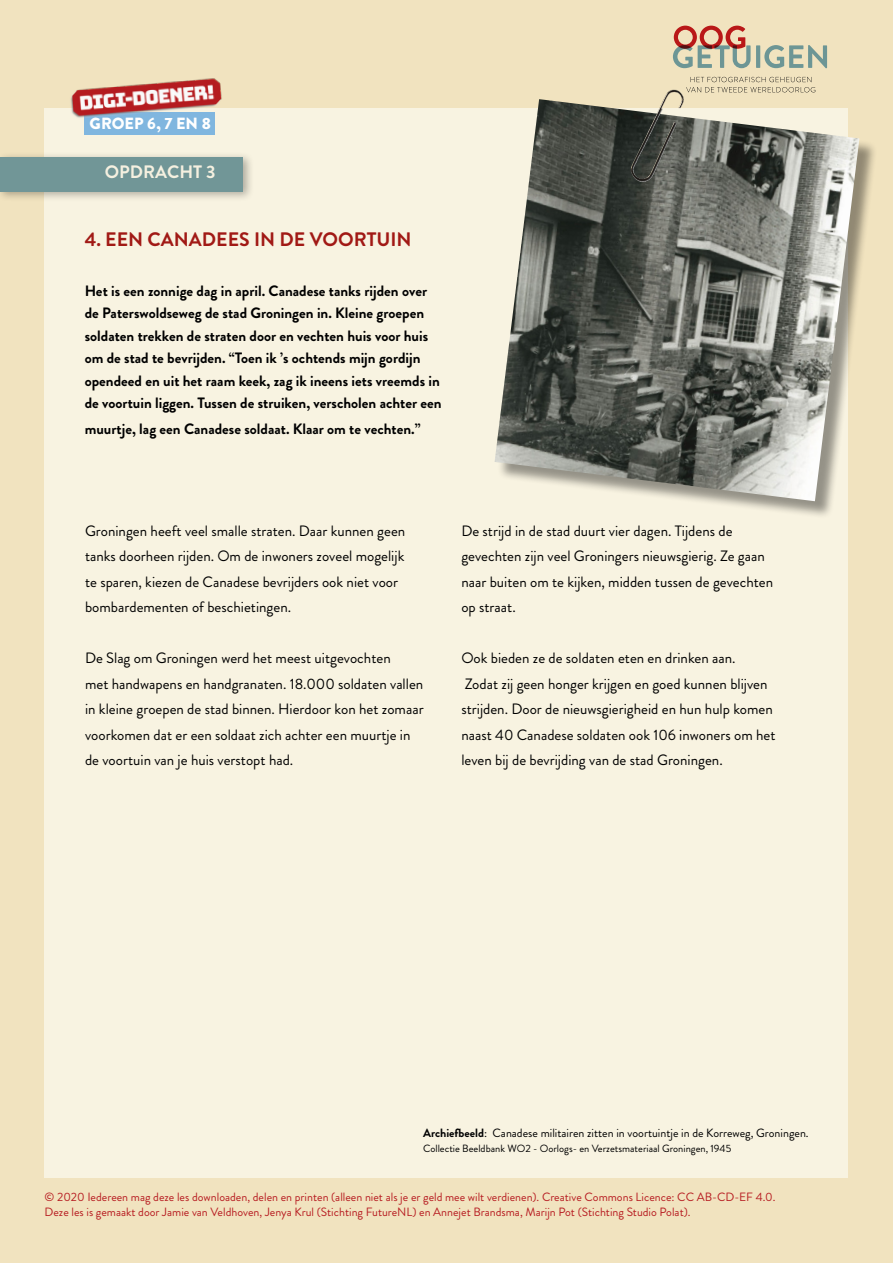
<style>
.page{position:relative;width:893px;height:1263px;background:#f1e3bf}
.page>*{position:absolute;margin:0;border:0;box-sizing:border-box;transform-origin:0 0}
.t1{font:700 19.5px "Brandon Grotesque";color:#a11915}
.t2{font:700 18px "Brandon Grotesque";color:#f5f0e0}
.t3{font:900 16.2px "Brandon Grotesque";letter-spacing:.005em;color:#fff}
.t4{font:15px/25.5px "Brandon Grotesque";color:#000}
.t5{font:700 15px/22.5px "Brandon Grotesque";color:#000}
.t6{font:12px/14.4px "Brandon Grotesque";color:#b71c21}
.t7{font:12px "Brandon Grotesque";color:#000}
.t8{font:10.5px "Brandon Grotesque";color:#000}
.s1{font-weight:700}
</style>
<div class="page">
<div style="left:45px;top:109px;width:803px;height:1069px;background:#f8f3e1"></div>
<svg style="left:673px;top:26px;width:154px;height:42px"></svg>
<svg style="left:686px;top:77px;width:129px;height:15px"></svg>
<div style="left:85px;top:112px;width:130px;height:22px;background:#80b6df"></div>
<img style="left:60px;top:78px;width:166px;height:43px">
<div style="left:0;top:151px;width:255px;height:51px;background:#000;opacity:.3"></div>
<div style="left:0;top:157px;width:242px;height:35px;background:#719697"></div>
<div style="left:498px;top:102px;width:380px;height:417px;background:#000;opacity:.4"></div>
<img style="left:495px;top:99px;width:364px;height:402px">
<img style="left:629px;top:89px;width:56px;height:98px">
<p class="t3" style="left:90px;top:112px;width:123px">GROEP 6, 7 EN 8</p>
<p class="t2" style="left:105px;top:160px;width:112px">OPDRACHT 3</p>
<h1 class="t1" style="left:85px;top:226px;width:328px">4. EEN CANADEES IN DE VOORTUIN</h1>
<p class="t5" style="left:85px;top:279px;width:358px">Het is een zonnige dag in april. Canadese tanks rijden over de Paterswoldseweg de stad Groningen in. Kleine groepen soldaten trekken de straten door en vechten huis voor huis om de stad te bevrijden. “Toen ik ’s ochtends mijn gordijn opendeed en uit het raam keek, zag ik ineens iets vreemds in de voortuin liggen. Tussen de struiken, verscholen achter een</p>
<p class="t5" style="left:85px;top:417px;width:337px">muurtje, lag een Canadese soldaat. Klaar om te vechten.”</p>
<p class="t4" style="left:85px;top:518px;width:322px">Groningen heeft veel smalle straten. Daar kunnen geen tanks doorheen rijden. Om de inwoners zoveel mogelijk te sparen, kiezen de Canadese bevrijders ook niet voor bombardementen of beschietingen.</p>
<p class="t4" style="left:85px;top:645px;width:340px">De Slag om Groningen werd het meest uitgevochten<br>met handwapens en handgranaten. 18.000 soldaten vallen in kleine groepen de stad binnen. Hierdoor kon het zomaar voorkomen dat er een soldaat zich achter een muurtje in de voortuin van je huis verstopt had.</p>
<p class="t4" style="left:461px;top:518px;width:313px">De strijd in de stad duurt vier dagen. Tijdens de gevechten zijn veel Groningers nieuwsgierig. Ze gaan naar buiten om te kijken, midden tussen de gevechten op straat.</p>
<p class="t4" style="left:461px;top:645px;width:316px">Ook bieden ze de soldaten eten en drinken aan.<br>Zodat zij geen honger krijgen en goed kunnen blijven strijden. Door de nieuwsgierigheid en hun hulp komen naast 40 Canadese soldaten ook 106 inwoners om het leven bij de bevrijding van de stad Groningen.</p>
<p class="t7" style="left:423px;top:1124px;width:387px"><span class="s1">Archiefbeeld</span>: Canadese militairen zitten in voortuintje in de Korreweg, Groningen.</p>
<p class="t8" style="left:423px;top:1141px;width:310px">Collectie Beeldbank WO2 - Oorlogs- en Verzetsmateriaal Groningen, 1945</p>
<p class="t6" style="left:45px;top:1190px;width:732px">© 2020 Iedereen mag deze les downloaden, delen en printen (alleen niet als je er geld mee wilt verdienen). Creative Commons Licence: CC AB-CD-EF 4.0.<br>Deze les is gemaakt door Jamie van Veldhoven, Jenya Krul (Stichting FutureNL) en Annejet Brandsma, Marijn Pot (Stichting Studio Polat).</p>
</div>
